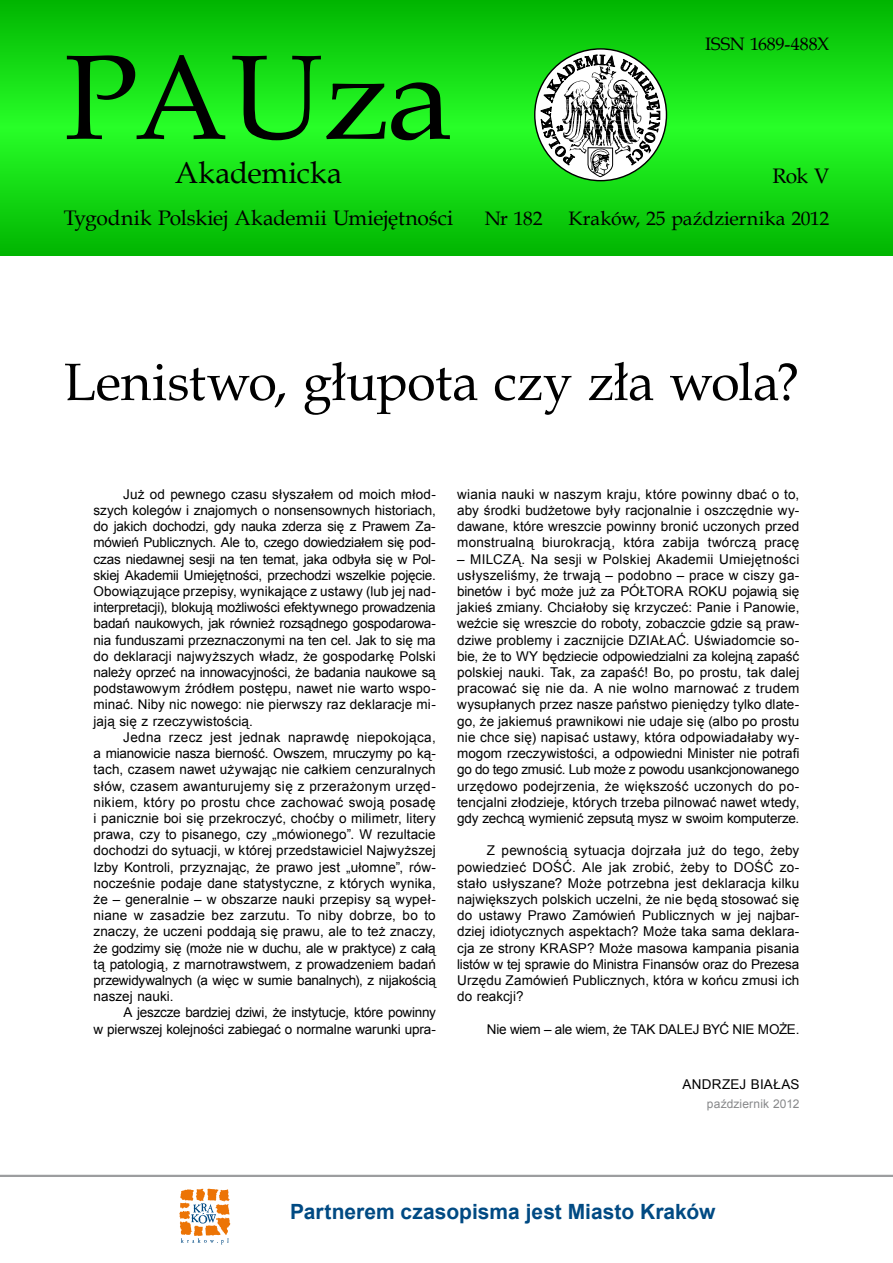
<style>
.page{position:relative;width:893px;height:1263px;background:#fff}
.page>*{position:absolute;margin:0;border:0;box-sizing:border-box;transform-origin:0 0}
.t1{font:120px "Book Antiqua";letter-spacing:-.01em;color:#000}
.t2{font:52.5px "Book Antiqua";letter-spacing:-.01em;color:#000}
.t3{font:30px "Book Antiqua";color:#000}
.t4{font:21px "Book Antiqua";letter-spacing:-.005em;color:#000}
.t5{font:700 21px "Arial";color:#004a83}
.t6{font:19.5px "Book Antiqua";letter-spacing:-.005em;color:#000}
.t7{font:18px "Book Antiqua";letter-spacing:-.005em;color:#000}
.t8{font:13.5px/16.2px "Arial";letter-spacing:-.01em;color:#000;text-align:justify}
.t9{font:12px "Arial";letter-spacing:.01em;color:#87888a}
</style>
<div class="page">
<svg style="left:0;top:0;width:893px;height:255px;background:#13d813"></svg>
<hr style="left:0;top:1175px;width:893px;height:2px;background:#9c9d9f">
<svg style="left:535px;top:49px;width:131px;height:132px"></svg>
<svg style="left:540px;top:46px;width:120px;height:131px"></svg>
<svg style="left:179px;top:1189px;width:51px;height:55px"></svg>
<h1 class="t1" style="left:64px;top:14px;width:390px">PAUza</h1>
<h3 class="t3" style="left:175px;top:152px;width:169px">Akademicka</h3>
<h3 class="t4" style="left:64px;top:203px;width:391px">Tygodnik Polskiej Akademii Umiejętności</h3>
<h3 class="t6" style="left:485px;top:205px;width:59px">Nr 182</h3>
<h3 class="t7" style="left:705px;top:32px;width:126px">ISSN 1689-488X</h3>
<h3 class="t4" style="left:772px;top:161px;width:58px">Rok V</h3>
<h3 class="t6" style="left:568px;top:205px;width:262px">Kraków, 25 października 2012</h3>
<h2 class="t2" style="left:64px;top:346px;width:737px">Lenistwo, głupota czy zła wola?</h2>
<p class="t8" style="left:94px;top:486px;width:344px;text-indent:30px">Już od pewnego czasu słyszałem od moich młod&shy;szych kolegów i znajomych o nonsensownych historiach, do jakich dochodzi, gdy nauka zderza się z Prawem Za&shy;mówień Publicznych. Ale to, czego dowiedziałem się pod&shy;czas niedawnej sesji na ten temat, jaka odbyła się w Pol&shy;skiej Akademii Umiejętności, przechodzi wszelkie pojęcie.<br>Obowiązujące przepisy, wynikające z ustawy (lub jej nad&shy;interpretacji), blokują możliwości efektywnego prowadzenia badań naukowych, jak również rozsądnego gospodarowa&shy;nia funduszami przeznaczonymi na ten cel. Jak to się ma do deklaracji najwyższych władz, że gospodarkę Polski należy oprzeć na innowacyjności, że badania naukowe są podstawowym źródłem postępu, nawet nie warto wspo&shy;minać. Niby nic nowego: nie pierwszy raz deklaracje mi&shy;jają się z rzeczywistością.</p>
<p class="t8" style="left:94px;top:729px;width:344px;text-indent:30px">Jedna rzecz jest jednak naprawdę niepokojąca, a mianowicie nasza bierność. Owszem, mruczymy po ką&shy;tach, czasem nawet używając nie całkiem cenzuralnych słów, czasem awanturujemy się z przerażonym urzęd&shy;nikiem, który po prostu chce zachować swoją posadę i panicznie boi się przekroczyć, choćby o milimetr, litery prawa, czy to pisanego, czy „mówionego”. W rezultacie dochodzi do sytuacji, w której przedstawiciel Najwyższej Izby Kontroli, przyznając, że prawo jest „ułomne”, rów&shy;nocześnie podaje dane statystyczne, z których wynika, że – generalnie – w obszarze nauki przepisy są wypeł&shy;niane w zasadzie bez zarzutu. To niby dobrze, bo to znaczy, że uczeni poddają się prawu, ale to też znaczy, że godzimy się (może nie w duchu, ale w praktyce) z całą tą patologią, z marnotrawstwem, z prowadzeniem badań przewidywalnych (a więc w sumie banalnych), z nijakością naszej nauki.</p>
<p class="t8" style="left:94px;top:1005px;width:344px;text-align:right">A jeszcze bardziej dziwi, że instytucje, które powinny<br>w pierwszej kolejności zabiegać o normalne warunki upra-</p>
<p class="t8" style="left:457px;top:486px;width:344px">wiania nauki w naszym kraju, które powinny dbać o to, aby środki budżetowe były racjonalnie i oszczędnie wy&shy;dawane, które wreszcie powinny bronić uczonych przed monstrualną biurokracją, która zabija twórczą pracę</p>
<p class="t8" style="left:457px;top:551px;width:344px">– MILCZĄ. Na sesji w Polskiej Akademii Umiejętności usłyszeliśmy, że trwają – podobno – prace w ciszy ga&shy;binetów i być może już za PÓŁTORA ROKU pojawią się jakieś zmiany. Chciałoby się krzyczeć: Panie i Panowie, weźcie się wreszcie do roboty, zobaczcie gdzie są praw&shy;dziwe problemy i zacznijcie DZIAŁAĆ. Uświadomcie so&shy;bie, że to WY będziecie odpowiedzialni za kolejną zapaść polskiej nauki. Tak, za zapaść! Bo, po prostu, tak dalej pracować się nie da. A nie wolno marnować z trudem wysupłanych przez nasze państwo pieniędzy tylko dlate&shy;go, że jakiemuś prawnikowi nie udaje się (albo po prostu nie chce się) napisać ustawy, która odpowiadałaby wy&shy;mogom rzeczywistości, a odpowiedni Minister nie potrafi go do tego zmusić. Lub może z powodu usankcjonowanego urzędowo podejrzenia, że większość uczonych do po&shy;tencjalni złodzieje, których trzeba pilnować nawet wtedy, gdy zechcą wymienić zepsutą mysz w swoim komputerze.</p>
<p class="t8" style="left:457px;top:843px;width:344px;text-indent:30px">Z pewnością sytuacja dojrzała już do tego, żeby powiedzieć DOŚĆ. Ale jak zrobić, żeby to DOŚĆ zo&shy;stało usłyszane? Może potrzebna jest deklaracja kilku największych polskich uczelni, że nie będą stosować się do ustawy Prawo Zamówień Publicznych w jej najbar&shy;dziej idiotycznych aspektach? Może taka sama deklara&shy;cja ze strony KRASP? Może masowa kampania pisania listów w tej sprawie do Ministra Finansów oraz do Prezesa Urzędu Zamówień Publicznych, która w końcu zmusi ich do reakcji?</p>
<p class="t8" style="left:487px;top:1021px;width:314px">Nie wiem – ale wiem, że TAK DALEJ BYĆ NIE MOŻE.</p>
<p class="t8" style="left:683px;top:1077px;width:20px">Andrzej</p>
<p class="t8" style="left:751px;top:1077px;width:18px">Białas</p>
<p class="t9" style="left:707px;top:1096px;width:94px">październik 2012</p>
<h3 class="t5" style="left:290px;top:1197px;width:427px">Partnerem czasopisma jest Miasto Kraków</h3>
</div>
